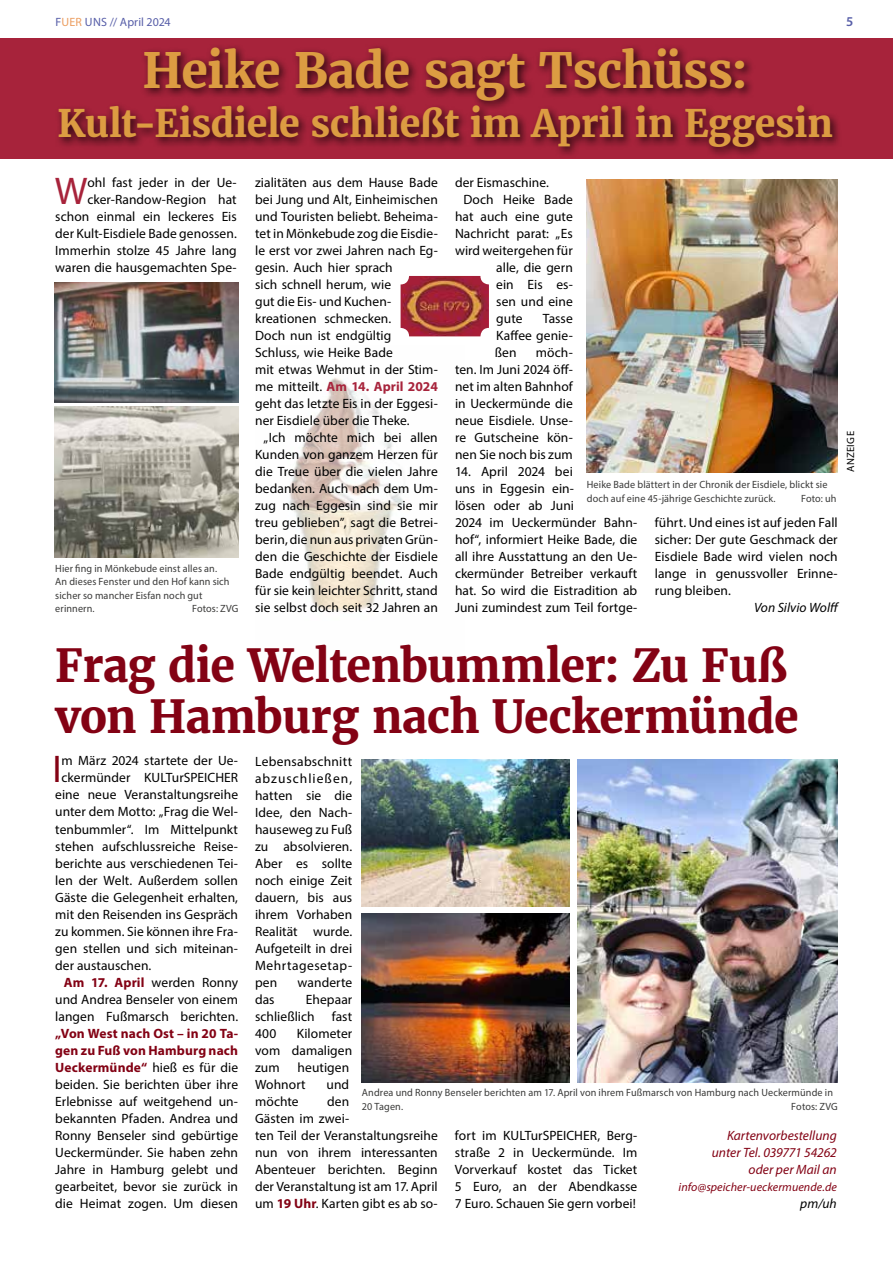
<style>
.page{position:relative;width:893px;height:1263px;background:#fff}
.page>*{position:absolute;margin:0;border:0;box-sizing:border-box;transform-origin:0 0}
.t1{font:700 48px "Merriweather";letter-spacing:-.015em;color:#dc9c42}
.t2{font:700 45px/51px "Merriweather";letter-spacing:-.015em;color:#830214}
.t3{font:38.7px "Myriad Pro";color:#830214}
.t4{font:38.7px "Myriad Pro";color:#a7233b}
.t5{font:700 37.5px "Merriweather";letter-spacing:-.01em;color:#dc9c42}
.t6{font:13.5px/17px "Myriad Pro";letter-spacing:.005em;color:#000;text-align:justify}
.t7{font:italic 13.5px/17px "Myriad Pro";color:#830214;text-align:right}
.t8{font:italic 13.5px "Myriad Pro";color:#000}
.t9{font:600 13.5px "Myriad Pro";color:#575ea8}
.t10{font:italic 12px "Myriad Pro";letter-spacing:.005em;color:#830214}
.t11{font:12px "Myriad Pro";letter-spacing:.01em;color:#575ea8}
.t12{font:10.5px/13.5px "Myriad Pro";letter-spacing:.01em;color:#3a3a39}
.t13{font:10.5px "Myriad Pro";letter-spacing:.03em;color:#000}
.s1{color:#ec9e61}
.s2{font-weight:700;color:#a7233b}
.s3{font-weight:700;color:#830214}
</style>
<div class="page">
<div style="left:0;top:38px;width:893px;height:121px;background:#a7233b"></div>
<img style="left:289px;top:378px;width:116px;height:234px">
<img style="left:577px;top:759px;width:261px;height:323px">
<img style="left:587px;top:179px;width:251px;height:293px">
<img style="left:401px;top:276px;width:88px;height:60px">
<img style="left:54px;top:407px;width:184px;height:150px">
<img style="left:55px;top:282px;width:184px;height:120px">
<img style="left:362px;top:759px;width:208px;height:147px">
<img style="left:362px;top:913px;width:208px;height:169px">
<div style="left:54px;top:43px;width:789px;height:115px;background:#000;opacity:.75"></div>
<p class="t11" style="left:55px;top:14px;width:117px">F<span class="s1">UER</span> UNS // April 2024</p>
<p class="t9" style="left:846px;top:12px;width:9px">5</p>
<h1 class="t1" style="left:143px;top:38px;width:607px">Heike Bade sagt Tschüss:</h1>
<h3 class="t5" style="left:57px;top:98px;width:777px">Kult-Eisdiele schließt im April in Eggesin</h3>
<p class="t6" style="left:55px;top:174px;width:183px;text-align:right">ohl fast jeder in der Ue&shy;cker-Randow-Region hat schon einmal ein leckeres Eis der Kult-Eisdiele Bade genossen.<br>Immerhin stolze 45 Jahre lang waren die hausgemachten Spe-</p>
<p class="t6" style="left:255px;top:174px;width:184px;text-align:left">zialitäten aus dem Hause Bade bei Jung und Alt, Einheimischen und Touristen beliebt. Beheima&shy;tet in Mönkebude zog die Eisdie&shy;le erst vor zwei Jahren nach Eg&shy;gesin. Auch hier sprach<br>sich schnell herum, wie<br>gut die Eis- und Kuchen&shy;kreationen schmecken.<br>Doch nun ist endgültig<br>Schluss, wie Heike Bade<br>mit etwas Wehmut in der Stim&shy;me mitteilt. <span class="s2">Am 14. April 2024 </span>geht das letzte Eis in der Eggesi&shy;ner Eisdiele über die Theke.</p>
<p class="t6" style="left:255px;top:429px;width:184px;text-indent:9px">„Ich möchte mich bei allen Kunden von ganzem Herzen für die Treue über die vielen Jahre bedanken. Auch nach dem Um&shy;zug nach Eggesin sind sie mir treu geblieben”, sagt die Betrei&shy;berin, die nun aus privaten Grün&shy;den die Geschichte der Eisdiele Bade endgültig beendet. Auch für sie kein leichter Schritt, stand sie selbst doch seit 32 Jahren an</p>
<h3 class="t4" style="left:55px;top:167px;width:34px">W</h3>
<p class="t12" style="left:55px;top:561px;width:176px">Hier fing in Mönkebude einst alles an.<br>An dieses Fenster und den Hof kann sich sicher so mancher Eisfan noch gut erinnern.</p>
<p class="t12" style="left:192px;top:602px;width:48px">Fotos: ZVG</p>
<p class="t6" style="left:455px;top:174px;width:96px">der Eismaschine.</p>
<p class="t6" style="left:463px;top:191px;width:111px">Doch Heike Bade</p>
<p class="t6" style="left:455px;top:208px;width:119px">hat auch eine gute</p>
<p class="t6" style="left:455px;top:225px;width:119px">Nachricht parat: „Es</p>
<p class="t6" style="left:455px;top:242px;width:119px">wird weitergehen für</p>
<p class="t6" style="left:496px;top:259px;width:78px">alle, die gern</p>
<p class="t6" style="left:496px;top:276px;width:78px">ein Eis es-</p>
<p class="t6" style="left:496px;top:293px;width:78px">sen und eine</p>
<p class="t6" style="left:496px;top:310px;width:28px">gute</p>
<p class="t6" style="left:495px;top:310px;width:80px;text-indent:48px">Tasse Kaffee genie&shy;ßen</p>
<p class="t6" style="left:455px;top:344px;width:119px;text-indent:81px">möch&shy;ten. Im Juni 2024 öff&shy;net im alten Bahnhof in Ueckermünde die neue Eisdiele. Unse&shy;re Gutscheine kön&shy;nen Sie noch bis zum</p>
<p class="t6" style="left:455px;top:463px;width:184px;text-align:left">14. April 2024 bei<br>uns in Eggesin ein-<br>lösen oder ab Juni<br>2024 im Ueckermünder Bahn&shy;hof“, informiert Heike Bade, die all ihre Ausstattung an den Ue&shy;ckermünder Betreiber verkauft hat. So wird die Eistradition ab<br>Juni zumindest zum Teil fortge-</p>
<p class="t13" style="left:844px;top:472px;width:42px;rotate:-90deg">ANZEIGE</p>
<p class="t12" style="left:587px;top:478px;width:242px">Heike Bade blättert in der Chronik der Eisdiele, blickt sie doch auf eine 45-jährige Geschichte zurück.</p>
<p class="t12" style="left:801px;top:491px;width:37px">Foto: uh</p>
<p class="t6" style="left:655px;top:514px;width:184px">führt. Und eines ist auf jeden Fall sicher: Der gute Geschmack der Eisdiele Bade wird vielen noch lange in genussvoller Erinne&shy;rung bleiben.</p>
<p class="t8" style="left:754px;top:600px;width:87px">Von Silvio Wolff</p>
<h2 class="t2" style="left:55px;top:640px;width:745px">Frag die Weltenbummler: Zu Fuß von Hamburg nach Ueckermünde</h2>
<h3 class="t3" style="left:52px;top:746px;width:11px">I</h3>
<p class="t6" style="left:62px;top:752px;width:178px">m März 2024 startete der Ue-</p>
<p class="t6" style="left:255px;top:752px;width:99px">Lebensabschnitt abzuschließen, hatten sie die Idee, den Nach&shy;hauseweg zu Fuß zu absolvieren.<br>Aber es sollte noch einige Zeit dauern, bis aus ihrem Vorhaben Realität wurde.<br>Aufgeteilt in drei Mehrtagesetap&shy;pen</p>
<p class="t6" style="left:62px;top:769px;width:178px">ckermünder KULTurSPEICHER</p>
<p class="t6" style="left:55px;top:786px;width:184px">eine neue Veranstaltungsreihe</p>
<p class="t6" style="left:55px;top:803px;width:184px">unter dem Motto: „Frag die Wel-</p>
<p class="t6" style="left:55px;top:820px;width:184px">tenbummler“. Im Mittelpunkt</p>
<p class="t6" style="left:55px;top:837px;width:184px">stehen aufschlussreiche Reise-</p>
<p class="t6" style="left:55px;top:854px;width:184px">berichte aus verschiedenen Tei-</p>
<p class="t6" style="left:55px;top:871px;width:184px">len der Welt. Außerdem sollen</p>
<p class="t6" style="left:55px;top:888px;width:184px">Gäste die Gelegenheit erhalten,</p>
<p class="t6" style="left:55px;top:905px;width:184px">mit den Reisenden ins Gespräch</p>
<p class="t6" style="left:55px;top:922px;width:184px">zu kommen. Sie können ihre Fra-</p>
<p class="t6" style="left:55px;top:939px;width:184px">gen stellen und sich miteinan-</p>
<p class="t6" style="left:55px;top:956px;width:98px">der austauschen.</p>
<p class="t6" style="left:64px;top:973px;width:176px"><span class="s3">Am 17. April</span> werden Ronny</p>
<p class="t6" style="left:55px;top:990px;width:184px">und Andrea Benseler von einem</p>
<p class="t6" style="left:55px;top:1007px;width:184px">langen Fußmarsch berichten.</p>
<p class="t6" style="left:55px;top:1024px;width:184px"><span class="s3">„Von West nach Ost – in 20 Ta&shy;gen zu Fuß von Hamburg nach Ueckermünde“</span> hieß es für die beiden. Sie berichten über ihre Erlebnisse auf weitgehend un&shy;bekannten Pfaden. Andrea und Ronny Benseler sind gebürtige Ueckermünder. Sie haben zehn Jahre in Hamburg gelebt und gearbeitet, bevor sie zurück in die Heimat zogen. Um diesen</p>
<p class="t6" style="left:298px;top:973px;width:56px">wanderte</p>
<p class="t6" style="left:255px;top:990px;width:21px">das</p>
<p class="t6" style="left:255px;top:990px;width:99px;text-indent:51px">Ehepaar schließlich</p>
<p class="t6" style="left:332px;top:1007px;width:22px">fast</p>
<p class="t6" style="left:255px;top:1024px;width:99px;text-indent:42px">Kilometer vom damaligen zum</p>
<p class="t6" style="left:255px;top:1024px;width:23px">400</p>
<p class="t6" style="left:255px;top:1058px;width:96px;text-indent:42px">heutigen<br>Wohnort</p>
<p class="t6" style="left:327px;top:1075px;width:24px">und</p>
<p class="t12" style="left:362px;top:1086px;width:473px">Andrea und Ronny Benseler berichten am 17. April von ihrem Fußmarsch von Hamburg nach Ueckermünde in<br>20 Tagen.</p>
<p class="t6" style="left:255px;top:1092px;width:184px;text-align:left;text-indent:72px">den<br>Gästen im zwei-<br>ten Teil der Veranstaltungsreihe nun von ihrem interessanten<br>Abenteuer berichten. Beginn der Veranstaltung ist am 17. April um <span class="s3">19 Uhr</span>. Karten gibt es ab so-</p>
<p class="t6" style="left:255px;top:1092px;width:45px">möchte</p>
<p class="t12" style="left:791px;top:1099px;width:48px">Fotos: ZVG</p>
<p class="t6" style="left:455px;top:1126px;width:184px">fort im KULTurSPEICHER, Berg&shy;straße 2 in Ueckermünde. Im Vorverkauf kostet das Ticket 5 Euro, an der Abendkasse 7 Euro. Schauen Sie gern vorbei!</p>
<p class="t7" style="left:712px;top:1126px;width:127px">Kartenvorbestellung unter Tel. 039771 54262 oder per Mail an</p>
<p class="t10" style="left:678px;top:1179px;width:160px">info@speicher-ueckermuende.de</p>
<p class="t8" style="left:800px;top:1195px;width:38px">pm/uh</p>
</div>
